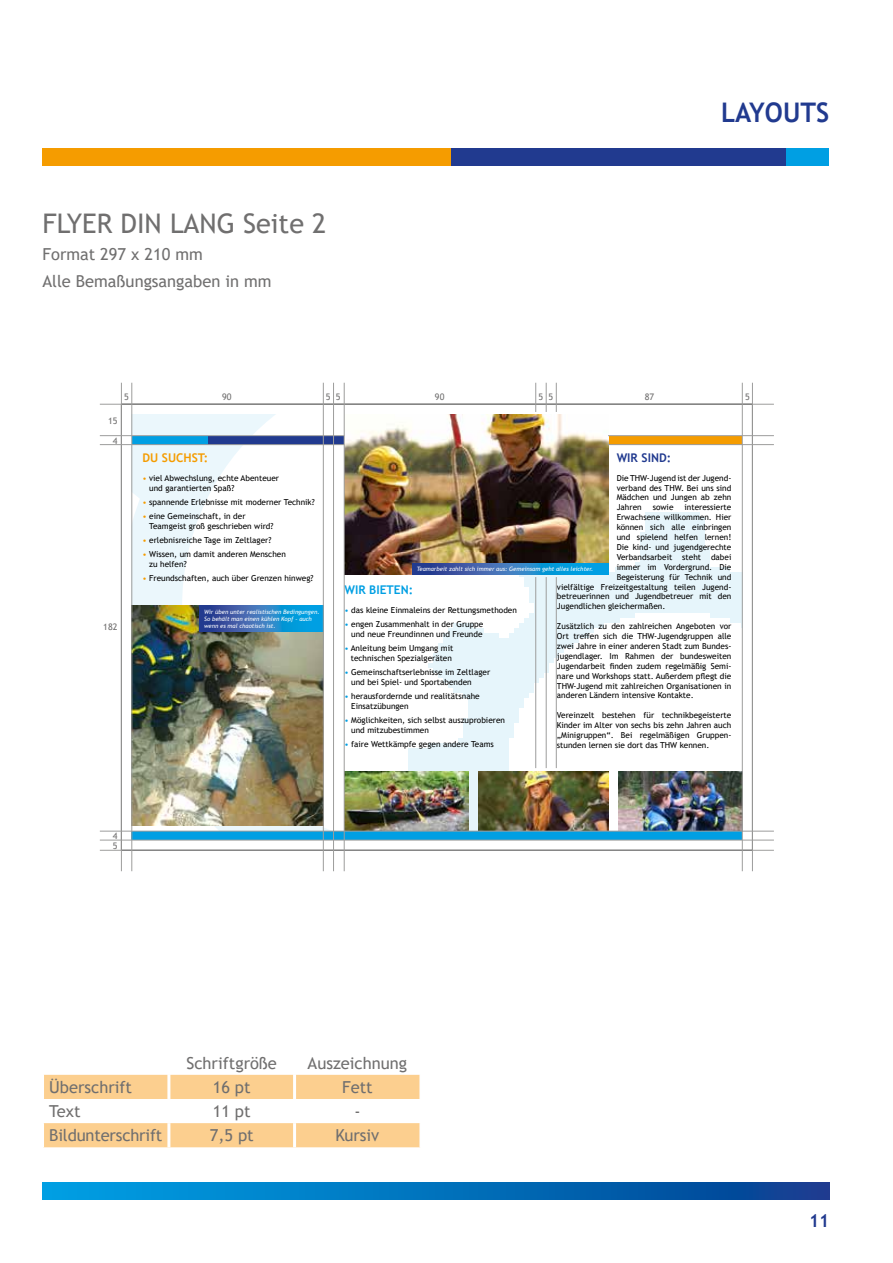
<style>
.page{position:relative;width:893px;height:1263px;background:#fff}
.page>*{position:absolute;margin:0;border:0;box-sizing:border-box;transform-origin:0 0}
.t1{font:27px "Trebuchet MS";color:#706f6f}
.t2{font:700 27px "Trebuchet MS";color:#213a8f;scale:.95 1}
.t3{font:700 18px "Trebuchet MS";color:#213a8f;scale:.95 1}
.t4{font:16.5px/27px "Trebuchet MS";color:#706f6f}
.t5{font:700 12px "Trebuchet MS";color:#009fe3}
.t6{font:700 12px "Trebuchet MS";color:#f59c00}
.t7{font:700 12px "Trebuchet MS";color:#213a8f}
.t8{font:9px/10.1px "Trebuchet MS";color:#706f6f}
.t9{font:8.25px/9.9px "Trebuchet MS";color:#000}
.t10{font:italic 6px/7.2px "Trebuchet MS";color:#fff}
.s1{color:#f59c00}
.s2{color:#009fe3}
</style>
<div class="page">
<div style="left:43px;top:149px;width:408px;height:17px;background:#f59c00"></div>
<div style="left:785px;top:149px;width:44px;height:17px;background:#009fe3"></div>
<div style="left:451px;top:149px;width:334px;height:17px;background:#213a8f"></div>
<svg style="left:43px;top:1182px;width:786px;height:17px;background:#0270bb"></svg>
<svg style="left:44px;top:1074px;width:376px;height:73px"></svg>
<hr style="left:419px;top:1123px;width:2px;height:24px;background:#fff">
<hr style="left:167px;top:1051px;width:3px;height:24px;background:#fff">
<hr style="left:293px;top:1051px;width:3px;height:24px;background:#fff">
<hr style="left:167px;top:1075px;width:3px;height:24px;background:#fff">
<hr style="left:293px;top:1075px;width:3px;height:24px;background:#fff">
<hr style="left:167px;top:1099px;width:3px;height:24px;background:#fff">
<hr style="left:293px;top:1099px;width:3px;height:24px;background:#fff">
<hr style="left:167px;top:1123px;width:3px;height:24px;background:#fff">
<hr style="left:293px;top:1123px;width:3px;height:24px;background:#fff">
<img style="left:409px;top:512px;width:333px;height:319px">
<svg style="left:133px;top:415px;width:200px;height:416px"></svg>
<img style="left:345px;top:772px;width:124px;height:59px">
<img style="left:479px;top:772px;width:129px;height:59px">
<img style="left:618px;top:772px;width:124px;height:59px">
<div style="left:546px;top:436px;width:196px;height:8px;background:#f59c00"></div>
<div style="left:132px;top:436px;width:76px;height:8px;background:#009fe3"></div>
<div style="left:208px;top:436px;width:338px;height:8px;background:#213a8f"></div>
<img style="left:133px;top:606px;width:190px;height:219px">
<svg style="left:200px;top:606px;width:123px;height:25px;background:#2576bd"></svg>
<div style="left:132px;top:831px;width:610px;height:9px;background:#009fe3"></div>
<img style="left:345px;top:415px;width:263px;height:159px">
<svg style="left:412px;top:563px;width:196px;height:11px;background:#2476bd"></svg>
<hr style="left:132px;top:383px;width:1px;height:488px;background:#9d9d9c">
<hr style="left:121px;top:383px;width:1px;height:488px;background:#9d9d9c">
<hr style="left:333px;top:383px;width:1px;height:488px;background:#9d9d9c">
<hr style="left:323px;top:383px;width:1px;height:488px;background:#9d9d9c">
<svg style="left:546px;top:383px;width:1px;height:29px"></svg>
<svg style="left:535px;top:383px;width:1px;height:29px"></svg>
<svg style="left:556px;top:383px;width:1px;height:29px"></svg>
<hr style="left:546px;top:577px;width:1px;height:191px;background:#9d9d9c">
<hr style="left:535px;top:577px;width:1px;height:191px;background:#9d9d9c">
<hr style="left:556px;top:577px;width:1px;height:191px;background:#9d9d9c">
<hr style="left:100px;top:435px;width:244px;height:1px;background:#9d9d9c">
<hr style="left:100px;top:444px;width:244px;height:1px;background:#9d9d9c">
<hr style="left:608px;top:435px;width:166px;height:1px;background:#9d9d9c">
<hr style="left:608px;top:444px;width:166px;height:1px;background:#9d9d9c">
<hr style="left:100px;top:831px;width:674px;height:1px;background:#9d9d9c">
<hr style="left:100px;top:840px;width:674px;height:1px;background:#9d9d9c">
<hr style="left:100px;top:850px;width:674px;height:1px;background:#9d9d9c">
<hr style="left:100px;top:404px;width:674px;height:1px;background:#9d9d9c">
<hr style="left:344px;top:383px;width:1px;height:488px;background:#9d9d9c">
<hr style="left:742px;top:383px;width:1px;height:488px;background:#9d9d9c">
<hr style="left:752px;top:383px;width:1px;height:488px;background:#9d9d9c">
<h1 class="t1" style="left:43px;top:206px;width:285px">FLYER DIN LANG Seite 2</h1>
<h3 class="t4" style="left:43px;top:240px;width:230px">Format 297 x 210 mm<br>Alle Bemaßungsangaben in mm</h3>
<h1 class="t2" style="left:721px;top:95px;width:115px">LAYOUTS</h1>
<p class="t8" style="left:124px;top:391px;width:6px">5</p>
<p class="t8" style="left:222px;top:391px;width:11px">90</p>
<p class="t8" style="left:326px;top:391px;width:16px">5 5</p>
<p class="t8" style="left:435px;top:391px;width:11px">90</p>
<p class="t8" style="left:538px;top:391px;width:16px">5 5</p>
<p class="t8" style="left:645px;top:391px;width:11px">87</p>
<p class="t8" style="left:745px;top:391px;width:6px">5</p>
<p class="t8" style="left:108px;top:415px;width:11px">15</p>
<p class="t8" style="left:113px;top:435px;width:6px">4</p>
<p class="t8" style="left:103px;top:622px;width:16px">182</p>
<h3 class="t6" style="left:142px;top:450px;width:67px">DU SUCHST:</h3>
<p class="t9" style="left:149px;top:473px;width:131px;text-indent:-7px"><span class="s1">•</span> viel Abwechslung, echte Abenteuer und garantierten Spaß?</p>
<p class="t9" style="left:142px;top:497px;width:174px"><span class="s1">•</span> spannende Erlebnisse mit moderner Technik?</p>
<p class="t9" style="left:149px;top:511px;width:126px;text-indent:-7px"><span class="s1">•</span> eine Gemeinschaft, in der<br>Teamgeist groß geschrieben wird?</p>
<p class="t9" style="left:142px;top:535px;width:131px"><span class="s1">•</span> erlebnisreiche Tage im Zeltlager?</p>
<p class="t9" style="left:149px;top:549px;width:138px;text-indent:-7px"><span class="s1">•</span> Wissen, um damit anderen Menschen zu helfen?</p>
<p class="t9" style="left:142px;top:573px;width:173px"><span class="s1">•</span> Freundschaften, auch über Grenzen hinweg?</p>
<p class="t10" style="left:204px;top:608px;width:117px">Wir üben unter realistischen Bedingungen.<br>So behält man einen kühlen Kopf – auch wenn es mal chaotisch ist.</p>
<h3 class="t7" style="left:617px;top:450px;width:56px">WIR SIND:</h3>
<p class="t9" style="left:617px;top:473px;width:116px;text-align:justify">Die THW-Jugend ist der Jugend&shy;verband des THW. Bei uns sind Mädchen und Jungen ab zehn Jahren</p>
<p class="t9" style="left:653px;top:502px;width:22px">sowie</p>
<p class="t9" style="left:684px;top:502px;width:48px">interessierte</p>
<p class="t9" style="left:617px;top:512px;width:116px">Erwachsene willkommen. Hier</p>
<p class="t9" style="left:617px;top:522px;width:116px">können sich alle einbringen</p>
<p class="t9" style="left:617px;top:532px;width:116px">und spielend helfen lernen!</p>
<p class="t9" style="left:617px;top:542px;width:116px">Die kind- und jugendgerechte</p>
<p class="t9" style="left:617px;top:552px;width:116px">Verbandsarbeit steht dabei</p>
<p class="t9" style="left:617px;top:562px;width:116px">immer im Vordergrund. Die</p>
<p class="t9" style="left:617px;top:572px;width:116px">Begeisterung für Technik und</p>
<p class="t9" style="left:557px;top:582px;width:176px">vielfältige Freizeitgestaltung teilen Jugend-</p>
<p class="t9" style="left:557px;top:591px;width:176px">betreuerinnen und Jugendbetreuer mit den</p>
<p class="t9" style="left:557px;top:601px;width:110px">Jugendlichen gleichermaßen.</p>
<p class="t9" style="left:557px;top:621px;width:176px;text-align:justify">Zusätzlich zu den zahlreichen Angeboten vor Ort treffen sich die THW-Jugendgruppen alle zwei Jahre in einer anderen Stadt zum Bundes&shy;jugendlager. Im Rahmen der bundesweiten Jugendarbeit finden zudem regelmäßig Semi&shy;nare und Workshops statt. Außerdem pflegt die THW-Jugend mit zahlreichen Organisationen in anderen Ländern intensive Kontakte.</p>
<p class="t9" style="left:557px;top:710px;width:176px;text-align:justify">Vereinzelt bestehen für technikbegeisterte Kinder im Alter von sechs bis zehn Jahren auch „Minigruppen“. Bei regelmäßigen Gruppen&shy;stunden lernen sie dort das THW kennen.</p>
<p class="t10" style="left:417px;top:565px;width:178px">Teamarbeit zahlt sich immer aus: Gemeinsam geht alles leichter.</p>
<h3 class="t5" style="left:344px;top:582px;width:70px">WIR BIETEN:</h3>
<p class="t9" style="left:344px;top:605px;width:174px"><span class="s2">•</span> das kleine Einmaleins der Rettungsmethoden</p>
<p class="t9" style="left:344px;top:619px;width:140px;text-align:right"><span class="s2">•</span> engen Zusammenhalt in der Gruppe und neue Freundinnen und Freunde</p>
<p class="t9" style="left:344px;top:643px;width:110px;text-align:center"><span class="s2">•</span> Anleitung beim Umgang mit technischen Spezialgeräten</p>
<p class="t9" style="left:351px;top:667px;width:140px;text-indent:-7px"><span class="s2">•</span> Gemeinschaftserlebnisse im Zeltlager und bei Spiel- und Sportabenden</p>
<p class="t9" style="left:351px;top:691px;width:130px;text-indent:-7px"><span class="s2">•</span> herausfordernde und realitätsnahe<br>Einsatzübungen</p>
<p class="t9" style="left:351px;top:715px;width:155px;text-indent:-7px"><span class="s2">•</span> Möglichkeiten, sich selbst auszuprobieren und mitzubestimmen</p>
<p class="t9" style="left:344px;top:739px;width:151px"><span class="s2">•</span> faire Wettkämpfe gegen andere Teams</p>
<p class="t8" style="left:113px;top:830px;width:6px">4<br>5</p>
<h3 class="t4" style="left:187px;top:1049px;width:92px">Schriftgröße</h3>
<h3 class="t4" style="left:308px;top:1049px;width:101px">Auszeichnung</h3>
<h3 class="t4" style="left:49px;top:1073px;width:84px">Überschrift</h3>
<h3 class="t4" style="left:213px;top:1073px;width:39px">16 pt</h3>
<h3 class="t4" style="left:342px;top:1073px;width:32px">Fett</h3>
<h3 class="t4" style="left:49px;top:1098px;width:33px">Text</h3>
<h3 class="t4" style="left:213px;top:1098px;width:39px">11 pt</h3>
<h3 class="t4" style="left:354px;top:1098px;width:8px">-</h3>
<h3 class="t4" style="left:49px;top:1122px;width:115px">Bildunterschrift</h3>
<h3 class="t4" style="left:210px;top:1122px;width:46px">7,5 pt</h3>
<h3 class="t4" style="left:335px;top:1122px;width:45px">Kursiv</h3>
<h2 class="t3" style="left:809px;top:1210px;width:23px">11</h2>
</div>
